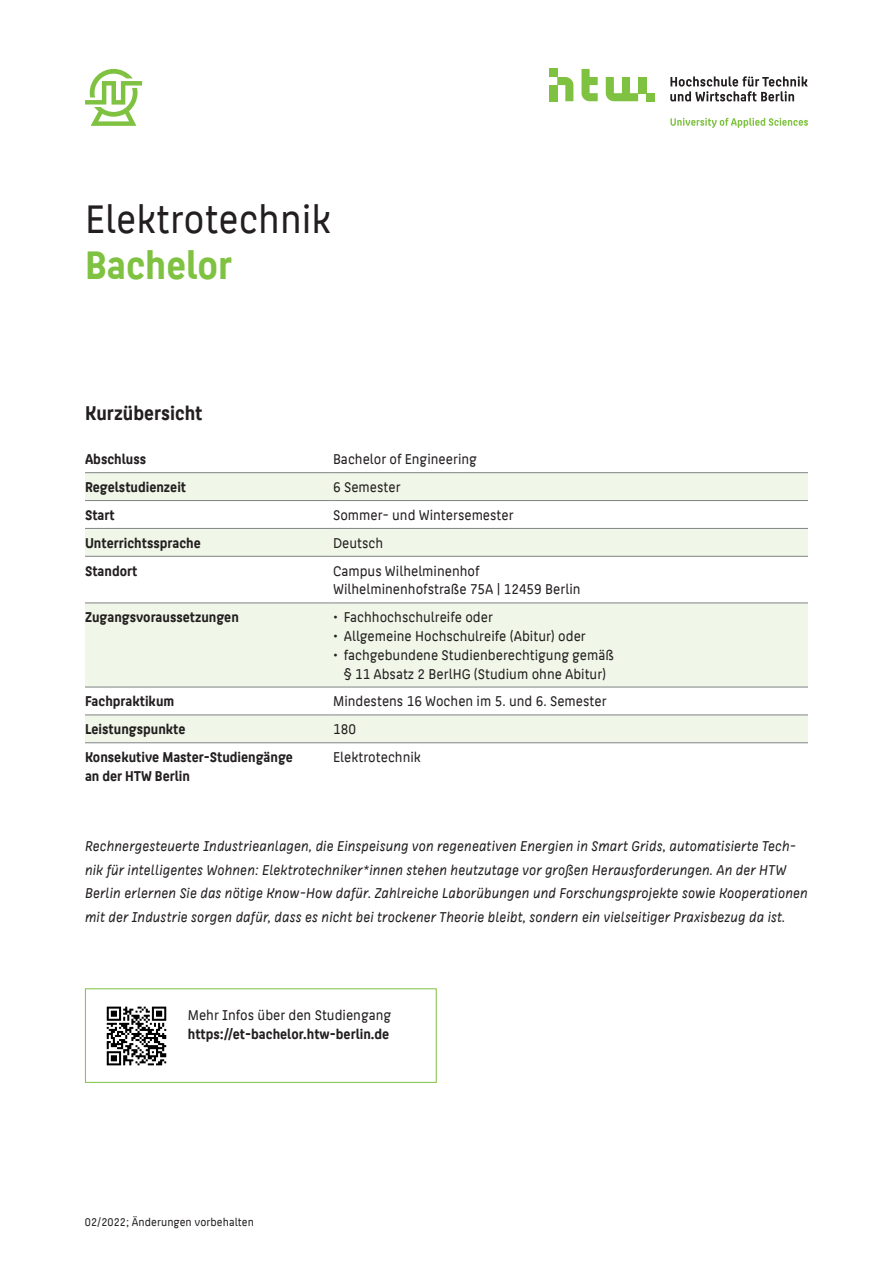
<style>
.page{position:relative;width:893px;height:1263px;background:#fff}
.page>*{position:absolute;margin:0;border:0;box-sizing:border-box;transform-origin:0 0}
.Titel-Studiengangsna{font:42px "HTW Berlin Office";color:#231f20}
.Sub-Titel-Bachelor-M{font:700 42px "HTW Berlin Office";color:#7fc241}
.H1_Ueberschrift{font:700 21px "HTW Berlin Office";color:#231f20}
.Intro_Seite_1{font:italic 15px/23.4px "HTW Berlin Office";color:#231f20}
.Tabellenkoerper-link{font:15px/18.8px "HTW Berlin Office";color:#231f20;text-align:center}
.Tabellenkopf-linksbu{font:700 15px/18.8px "HTW Berlin Office";color:#231f20}
.Infokasten-Fliesstex{font:700 15px "HTW Berlin Office";color:#231f20}
.Infokasten-Fliesstex-2{font:15px "HTW Berlin Office";color:#231f20}
.t1{font:12px "HTW Berlin Office";letter-spacing:.005em;color:#231f20}
</style>
<div class="page">
<div style="left:85px;top:988px;width:352px;height:95px;border:1px solid #7fc241"></div>
<svg style="left:85px;top:473px;width:723px;height:269px;fill:#f0f7e8"></svg>
<hr style="left:333px;top:715px;width:475px;height:1px;background:#808285">
<hr style="left:333px;top:742px;width:475px;height:1px;background:#808285">
<hr style="left:333px;top:472px;width:475px;height:1px;background:#808285">
<hr style="left:333px;top:500px;width:475px;height:1px;background:#808285">
<hr style="left:85px;top:603px;width:248px;height:1px;background:#808285">
<hr style="left:333px;top:603px;width:475px;height:1px;background:#808285">
<hr style="left:85px;top:687px;width:248px;height:1px;background:#808285">
<hr style="left:333px;top:687px;width:475px;height:1px;background:#808285">
<hr style="left:85px;top:715px;width:248px;height:1px;background:#808285">
<hr style="left:85px;top:742px;width:248px;height:1px;background:#808285">
<hr style="left:85px;top:528px;width:248px;height:1px;background:#808285">
<hr style="left:85px;top:556px;width:248px;height:1px;background:#808285">
<hr style="left:85px;top:472px;width:248px;height:1px;background:#808285">
<hr style="left:85px;top:500px;width:248px;height:1px;background:#808285">
<hr style="left:333px;top:528px;width:475px;height:1px;background:#808285">
<hr style="left:333px;top:556px;width:475px;height:1px;background:#808285">
<img style="left:106px;top:1006px;width:61px;height:60px">
<svg style="left:670px;top:76px;width:138px;height:25px"></svg>
<svg style="left:670px;top:118px;width:138px;height:10px"></svg>
<div style="left:638px;top:77px;width:8px;height:16px;background:#7fc241"></div>
<div style="left:646px;top:93px;width:8px;height:8px;background:#7fc241"></div>
<svg style="left:581px;top:69px;width:17px;height:32px"></svg>
<svg style="left:606px;top:77px;width:32px;height:24px"></svg>
<div style="left:549px;top:85px;width:8px;height:16px;background:#7fc241"></div>
<div style="left:549px;top:69px;width:8px;height:8px;background:#7fc241"></div>
<svg style="left:557px;top:77px;width:16px;height:24px"></svg>
<svg style="left:85px;top:69px;width:57px;height:57px"></svg>
<p class="Titel-Studiengangsna" style="left:85px;top:196px;width:248px">Elektrotechnik</p>
<p class="Sub-Titel-Bachelor-M" style="left:85px;top:242px;width:149px">Bachelor</p>
<h1 class="H1_Ueberschrift" style="left:85px;top:401px;width:119px">Kurzübersicht</h1>
<p class="Tabellenkopf-linksbu" style="left:85px;top:450px;width:63px">Abschluss</p>
<p class="Tabellenkoerper-link" style="left:333px;top:450px;width:145px">Bachelor of Engineering</p>
<p class="Tabellenkopf-linksbu" style="left:85px;top:478px;width:103px">Regelstudienzeit</p>
<p class="Tabellenkoerper-link" style="left:333px;top:478px;width:69px">6 Semester</p>
<p class="Tabellenkopf-linksbu" style="left:85px;top:506px;width:31px">Start</p>
<p class="Tabellenkoerper-link" style="left:333px;top:506px;width:182px">Sommer- und Wintersemester</p>
<p class="Tabellenkopf-linksbu" style="left:85px;top:534px;width:117px">Unterrichtssprache</p>
<p class="Tabellenkoerper-link" style="left:333px;top:534px;width:52px">Deutsch</p>
<p class="Tabellenkopf-linksbu" style="left:85px;top:561px;width:54px">Standort</p>
<p class="Tabellenkoerper-link" style="left:333px;top:561px;width:148px">Campus Wilhelminenhof</p>
<p class="Tabellenkoerper-link" style="left:333px;top:580px;width:249px">Wilhelminenhofstraße 75A | 12459 Berlin</p>
<p class="Tabellenkopf-linksbu" style="left:85px;top:608px;width:155px">Zugangsvoraussetzungen</p>
<p class="Tabellenkoerper-link" style="left:333px;top:608px;width:161px">• Fachhochschulreife oder</p>
<p class="Tabellenkoerper-link" style="left:333px;top:627px;width:254px">• Allgemeine Hochschulreife (Abitur) oder</p>
<p class="Tabellenkoerper-link" style="left:333px;top:646px;width:282px">• fachgebundene Studienberechtigung gemäß § 11 Absatz 2 BerlHG (Studium ohne Abitur)</p>
<p class="Tabellenkopf-linksbu" style="left:85px;top:692px;width:91px">Fachpraktikum</p>
<p class="Tabellenkoerper-link" style="left:333px;top:692px;width:275px">Mindestens 16 Wochen im 5. und 6. Semester</p>
<p class="Tabellenkopf-linksbu" style="left:85px;top:720px;width:102px">Leistungspunkte</p>
<p class="Tabellenkoerper-link" style="left:333px;top:720px;width:24px">180</p>
<p class="Tabellenkopf-linksbu" style="left:85px;top:748px;width:209px">Konsekutive Master-Studiengänge an der HTW Berlin</p>
<p class="Tabellenkoerper-link" style="left:333px;top:748px;width:89px">Elektrotechnik</p>
<p class="Intro_Seite_1" style="left:85px;top:835px;width:724px">Rechnergesteuerte Industrieanlagen, die Einspeisung von regeneativen Energien in Smart Grids, automatisierte Tech&shy;nik für intelligentes Wohnen: Elektrotechniker*innen stehen heutzutage vor großen Herausforderungen. An der HTW Berlin erlernen Sie das nötige Know-How dafür. Zahlreiche Laborübungen und Forschungsprojekte sowie Kooperationen mit der Industrie sorgen dafür, dass es nicht bei trockener Theorie bleibt, sondern ein vielseitiger Praxisbezug da ist.</p>
<p class="Infokasten-Fliesstex-2" style="left:188px;top:1007px;width:205px">Mehr Infos über den Studiengang</p>
<p class="Infokasten-Fliesstex" style="left:188px;top:1025px;width:203px">https://et-bachelor.htw-berlin.de</p>
<p class="t1" style="left:85px;top:1216px;width:171px">02/2022; Änderungen vorbehalten</p>
</div>
